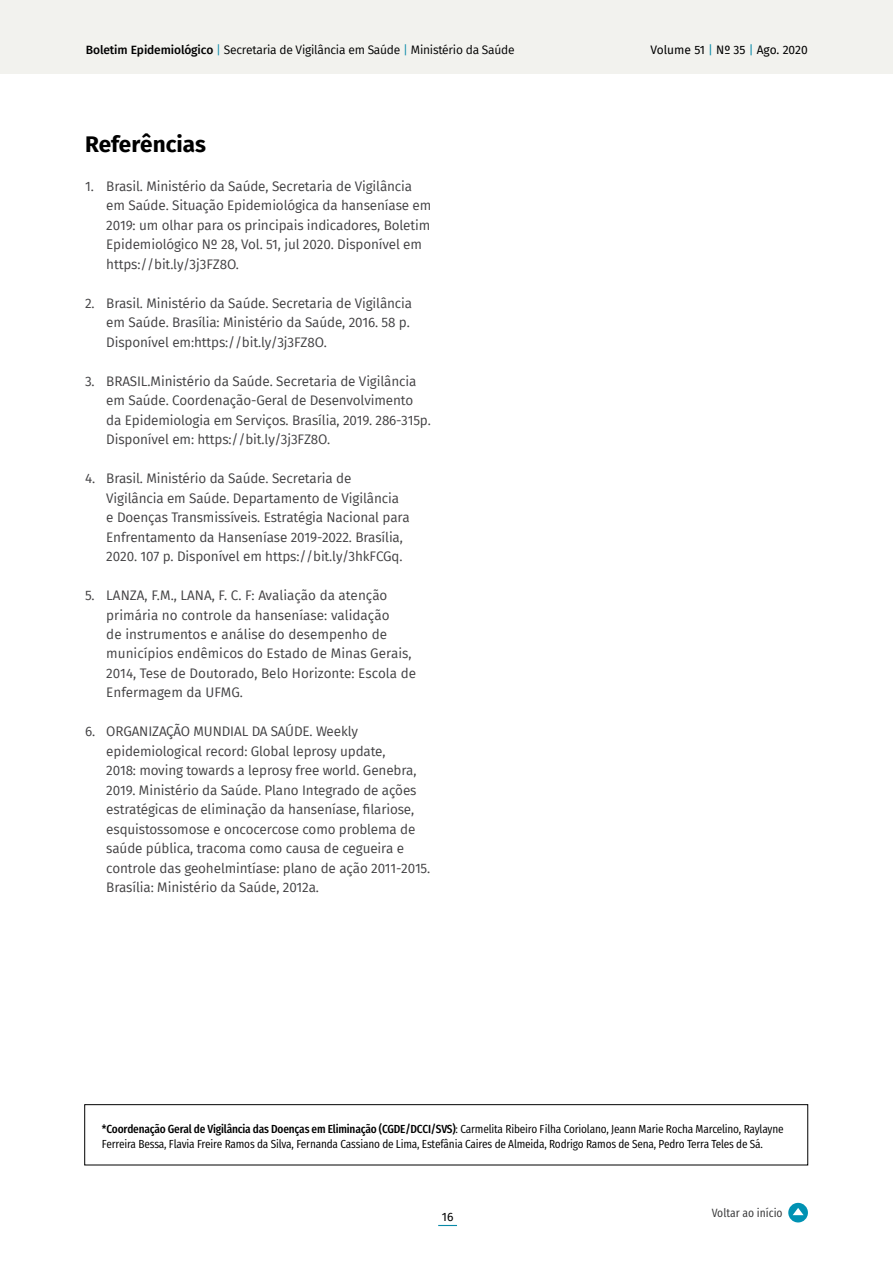
<style>
.page{position:relative;width:893px;height:1263px;background:#fff}
.page>*{position:absolute;margin:0;border:0;box-sizing:border-box;transform-origin:0 0}
.t1{font:700 22.5px "Fira Sans";color:#000}
.t2{font:13.5px/19.5px "Fira Sans";letter-spacing:-.01em;color:#414042}
.t3{font:12px "Fira Sans";letter-spacing:-.02em;color:#000}
.t4{font:12px "Fira Sans";color:#000}
.t5{font:12px "Fira Sans Condensed";color:#383839}
.t6{font:11.7px/15px "Fira Sans Condensed";letter-spacing:-.015em;color:#000}
.s1{font-weight:500}
.s2{color:#098aa8}
</style>
<div class="page">
<div style="left:0;top:0;width:893px;height:74px;background:#f2f2ee"></div>
<svg style="left:438px;top:1225px;width:19px;height:1px"></svg>
<div style="left:788px;top:1203px;width:20px;height:19px;background:#0092b3;border-radius:50%"></div>
<svg style="left:793px;top:1208px;width:11px;height:7px"></svg>
<div style="left:85px;top:1104px;width:723px;height:61px;border:1px solid #000"></div>
<p class="t3" style="left:86px;top:41px;width:430px"><span class="s1">Boletim Epidemiológico</span> <span class="s2">|</span> Secretaria de Vigilância em Saúde <span class="s2">|</span> Ministério da Saúde</p>
<h1 class="t1" style="left:85px;top:125px;width:122px">Referências</h1>
<p class="t2" style="left:106px;top:176px;width:327px;text-indent:-21px">1. Brasil. Ministério da Saúde, Secretaria de Vigilância em Saúde. Situação Epidemiológica da hanseníase em 2019: um olhar para os principais indicadores, Boletim Epidemiológico Nº 28, Vol. 51, jul 2020. Disponível em https://bit.ly/3j3FZ8O.</p>
<p class="t2" style="left:106px;top:293px;width:307px;text-indent:-21px">2. Brasil. Ministério da Saúde. Secretaria de Vigilância em Saúde. Brasília: Ministério da Saúde, 2016. 58 p.<br>Disponível em:https://bit.ly/3j3FZ8O.</p>
<p class="t2" style="left:106px;top:371px;width:326px;text-indent:-21px">3. BRASIL.Ministério da Saúde. Secretaria de Vigilância em Saúde. Coordenação-Geral de Desenvolvimento da Epidemiologia em Serviços. Brasília, 2019. 286-315p.<br>Disponível em: https://bit.ly/3j3FZ8O.</p>
<p class="t2" style="left:106px;top:468px;width:305px;text-indent:-21px">4. Brasil. Ministério da Saúde. Secretaria de Vigilância em Saúde. Departamento de Vigilância e Doenças Transmissíveis. Estratégia Nacional para Enfrentamento da Hanseníase 2019-2022. Brasília, 2020. 107 p. Disponível em https://bit.ly/3hkFCGq.</p>
<p class="t2" style="left:106px;top:585px;width:311px;text-indent:-21px">5. LANZA, F.M., LANA, F. C. F: Avaliação da atenção primária no controle da hanseníase: validação<br>de instrumentos e análise do desempenho de municípios endêmicos do Estado de Minas Gerais, 2014, Tese de Doutorado, Belo Horizonte: Escola de Enfermagem da UFMG.</p>
<p class="t2" style="left:106px;top:722px;width:326px;text-indent:-21px">6. ORGANIZAÇÃO MUNDIAL DA SAÚDE. Weekly epidemiological record: Global leprosy update,<br>2018: moving towards a leprosy free world. Genebra, 2019. Ministério da Saúde. Plano Integrado de ações estratégicas de eliminação da hanseníase, filariose, esquistossomose e oncocercose como problema de saúde pública, tracoma como causa de cegueira e controle das geohelmintíase: plano de ação 2011-2015.<br>Brasília: Ministério da Saúde, 2012a.</p>
<p class="t4" style="left:650px;top:41px;width:159px">Volume 51 <span class="s2">|</span> Nº 35 <span class="s2">|</span> Ago. 2020</p>
<p class="t6" style="left:102px;top:1120px;width:683px"><span class="s1">*Coordenação Geral de Vigilância das Doenças em Eliminação (CGDE/DCCI/SVS)</span>: Carmelita Ribeiro Filha Coriolano, Jeann Marie Rocha Marcelino, Raylayne<br>Ferreira Bessa, Flavia Freire Ramos da Silva, Fernanda Cassiano de Lima, Estefânia Caires de Almeida, Rodrigo Ramos de Sena, Pedro Terra Teles de Sá.</p>
<p class="t4" style="left:442px;top:1207px;width:13px">16</p>
<p class="t5" style="left:712px;top:1201px;width:72px">Voltar ao início</p>
</div>
